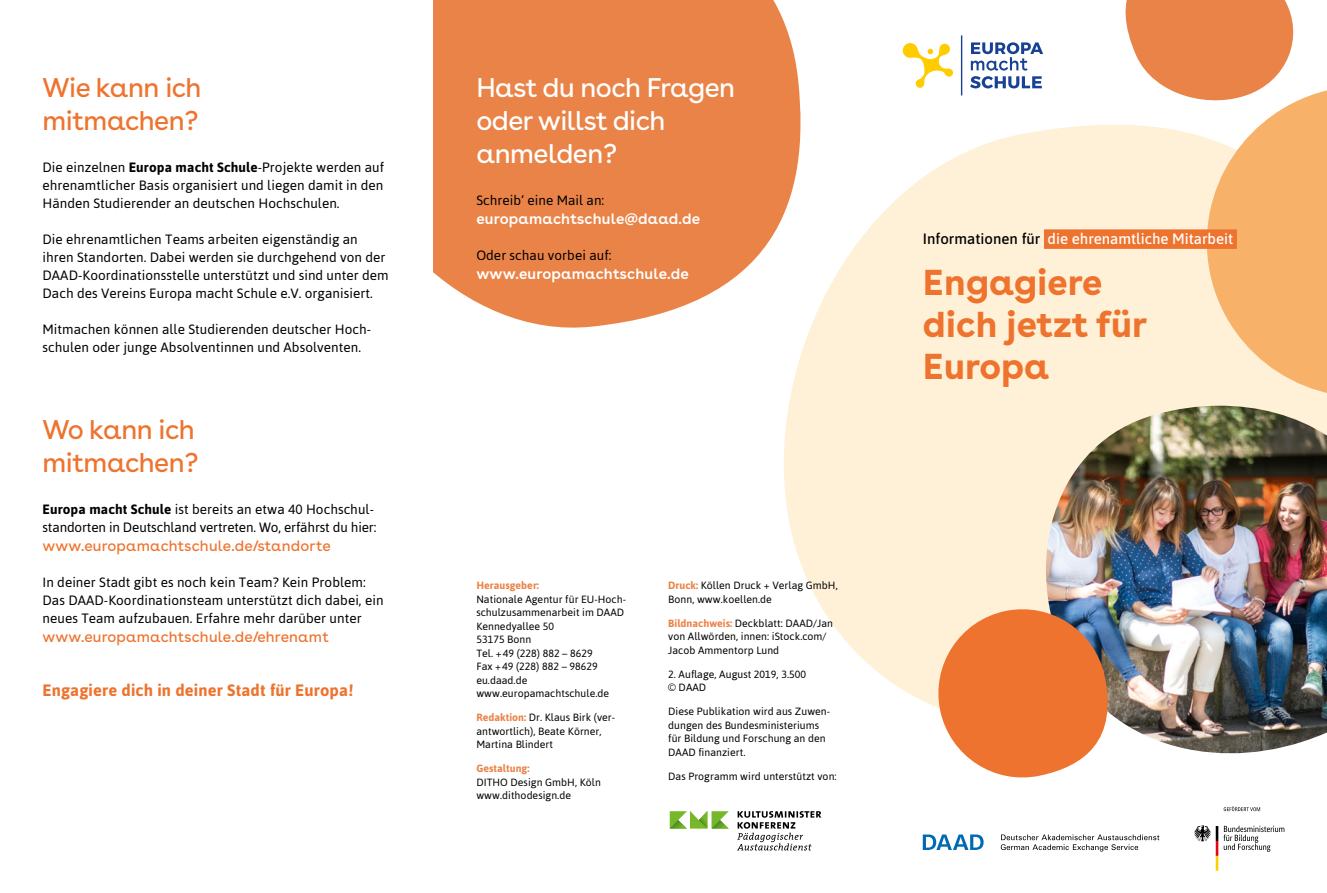
<style>
.page{position:relative;width:1327px;height:893px;background:#fff}
.page>*{position:absolute;margin:0;border:0;box-sizing:border-box;transform-origin:0 0}
.t1{font:700 36px/42px "Buenos Aires";color:#ee732e}
.t2{font:27px/33px "Buenos Aires";letter-spacing:-.02em;color:#fff}
.t3{font:27px/33px "Buenos Aires";letter-spacing:-.02em;color:#ee732e}
.t4{font:700 16.5px "Asap";letter-spacing:.01em;color:#ee732e}
.t5{font:15px "Buenos Aires";letter-spacing:.01em;color:#ee732e}
.t6{font:600 15px "Buenos Aires";letter-spacing:.01em;color:#fff}
.t7{font:500 15px "Asap";color:#fff}
.t8{font:13.5px/18px "Asap";letter-spacing:.005em;color:#000}
.t9{font:10.5px/13.5px "Asap";letter-spacing:.005em;color:#000}
.t10{font:700 10.5px "Asap";letter-spacing:.005em;color:#ea8347}
.s1{font-weight:700}
.s2{font-weight:700;color:#ea8347}
.s3{color:#000}
</style>
<div class="page">
<svg style="left:784px;top:90px;width:326px;height:614px;fill:#fff1d7"></svg>
<img style="left:1023px;top:406px;width:304px;height:348px">
<svg style="left:1110px;top:0;width:217px;height:412px;background:#f8cda3"></svg>
<svg style="left:930px;top:602px;width:188px;height:176px;background:#e39162"></svg>
<svg style="left:1001px;top:834px;width:158px;height:17px"></svg>
<svg style="left:923px;top:834px;width:60px;height:16px"></svg>
<hr style="left:961px;top:35px;width:1px;height:60px;background:#164194">
<svg style="left:902px;top:43px;width:51px;height:45px"></svg>
<svg style="left:970px;top:42px;width:73px;height:46px"></svg>
<div style="left:1044px;top:229px;width:193px;height:20px;background:#ee732e"></div>
<svg style="left:434px;top:0;width:377px;height:340px;fill:#ea8347"></svg>
<svg style="left:1194px;top:825px;width:90px;height:46px"></svg>
<svg style="left:1223px;top:806px;width:37px;height:5px"></svg>
<svg style="left:670px;top:811px;width:59px;height:18px"></svg>
<img style="left:670px;top:820px;width:17px;height:9px">
<svg style="left:737px;top:811px;width:84px;height:39px"></svg>
<h2 class="t3" style="left:43px;top:70px;width:161px">Wie kann ich mitmachen?</h2>
<p class="t8" style="left:43px;top:158px;width:343px;text-align:justify">Die einzelnen <span class="s1">Europa macht Schule</span>-Projekte werden auf ehrenamtlicher Basis organisiert und liegen damit in den Händen Studierender an deutschen Hochschulen.</p>
<p class="t8" style="left:43px;top:230px;width:347px">Die ehrenamtlichen Teams arbeiten eigenständig an ihren Standorten. Dabei werden sie durchgehend von der DAAD-Koordinationsstelle unterstützt und sind unter dem Dach des Vereins Europa macht Schule e.V. organisiert.</p>
<p class="t8" style="left:43px;top:320px;width:330px">Mitmachen können alle Studierenden deutscher Hoch&shy;schulen oder junge Absolventinnen und Absolventen.</p>
<h2 class="t3" style="left:43px;top:412px;width:158px">Wo kann ich mitmachen?</h2>
<p class="t8" style="left:43px;top:500px;width:335px"><span class="s1">Europa macht Schule</span> ist bereits an etwa 40 Hochschul&shy;standorten in Deutschland vertreten. Wo, erfährst du hier:</p>
<p class="t5" style="left:43px;top:535px;width:290px">www.europamachtschule.de/standorte</p>
<p class="t8" style="left:43px;top:573px;width:342px">In deiner Stadt gibt es noch kein Team? Kein Problem:<br>Das DAAD-Koordinationsteam unterstützt dich dabei, ein neues Team aufzubauen. Erfahre mehr darüber unter</p>
<p class="t5" style="left:43px;top:626px;width:288px">www.europamachtschule.de/ehrenamt</p>
<p class="t4" style="left:43px;top:680px;width:312px">Engagiere dich in deiner Stadt für Europa!</p>
<h2 class="t2" style="left:476px;top:70px;width:260px">Hast du noch Fragen oder willst dich anmelden?</h2>
<p class="t8" style="left:476px;top:191px;width:129px">Schreib‘ eine Mail an:</p>
<p class="t6" style="left:476px;top:208px;width:225px">europamachtschule@daad.de</p>
<p class="t8" style="left:476px;top:247px;width:137px">Oder schau vorbei auf:</p>
<p class="t6" style="left:476px;top:264px;width:214px">www.europamachtschule.de</p>
<p class="t10" style="left:476px;top:579px;width:64px">Herausgeber:</p>
<p class="t9" style="left:476px;top:592px;width:151px">Nationale Agentur für EU-Hoch&shy;schulzusammenarbeit im DAAD<br>Kennedyallee 50<br>53175 Bonn<br>Tel. +49 (228) 882 – 8629<br>Fax +49 (228) 882 – 98629 eu.daad.de www.europamachtschule.de</p>
<p class="t9" style="left:476px;top:710px;width:139px"><span class="s2">Redaktion:</span> Dr. Klaus Birk (ver&shy;antwortlich), Beate Körner,<br>Martina Blindert</p>
<p class="t10" style="left:476px;top:762px;width:55px">Gestaltung:</p>
<p class="t9" style="left:476px;top:775px;width:126px">DITHO Design GmbH, Köln www.dithodesign.de</p>
<p class="t9" style="left:668px;top:578px;width:171px"><span class="s2">Druck:</span> Köllen Druck + Verlag GmbH,<br>Bonn, www.koellen.de</p>
<p class="t9" style="left:668px;top:616px;width:166px"><span class="s2">Bildnachweis:</span> Deckblatt: DAAD/Jan von Allwörden, innen: iStock.com/<br>Jacob Ammentorp Lund</p>
<p class="t9" style="left:668px;top:667px;width:139px">2. Auflage, August 2019, 3.500 © DAAD</p>
<p class="t9" style="left:668px;top:705px;width:163px">Diese Publikation wird aus Zuwen&shy;dungen des Bundesministeriums für Bildung und Forschung an den<br>DAAD finanziert.</p>
<p class="t9" style="left:668px;top:769px;width:170px">Das Programm wird unterstützt von:</p>
<p class="t7" style="left:923px;top:228px;width:312px"><span class="s3">Informationen für</span> die ehrenamtliche Mitarbeit</p>
<h1 class="t1" style="left:923px;top:261px;width:226px">Engagiere dich jetzt für<br>Europa</h1>
</div>
